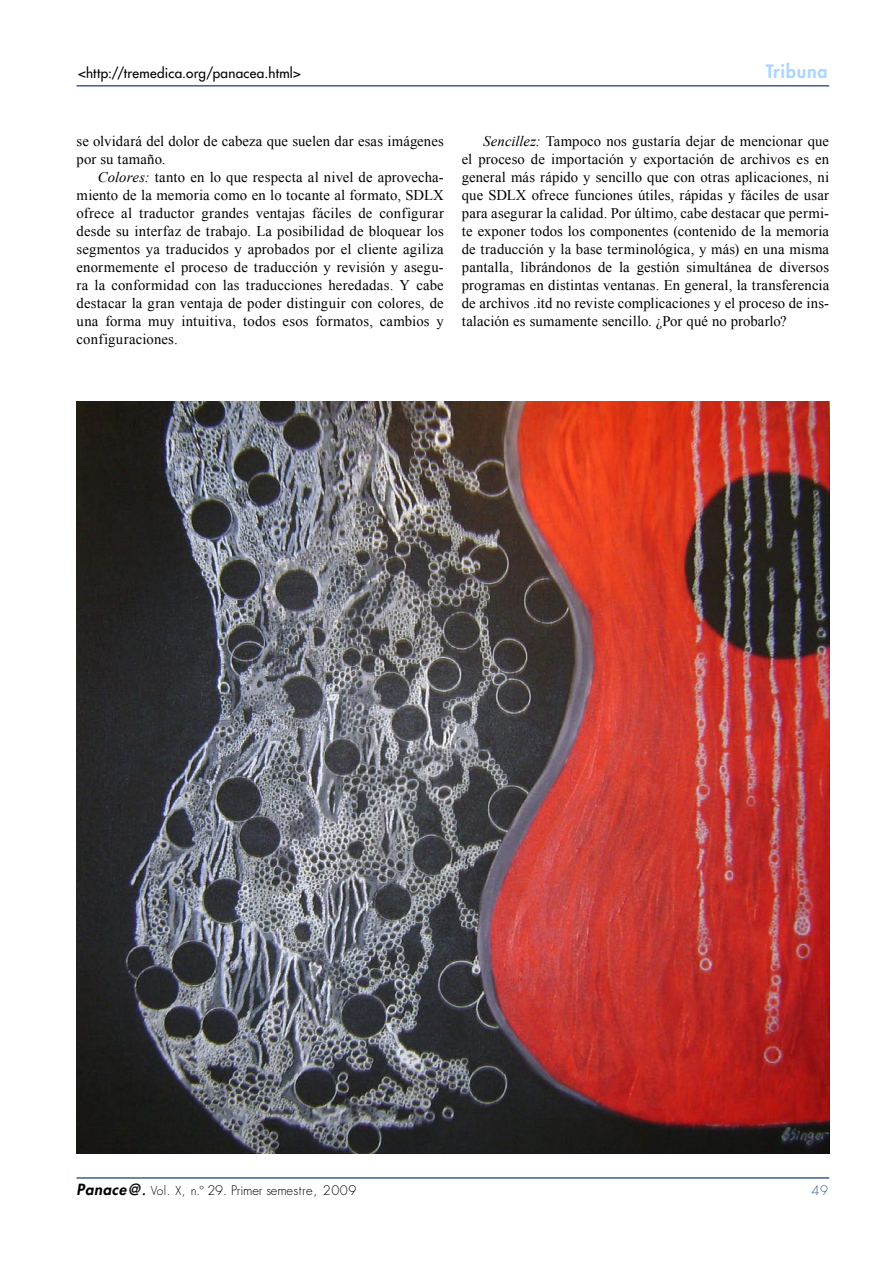
<style>
.page{position:relative;width:893px;height:1263px;background:#fff}
.page>*{position:absolute;margin:0;border:0;box-sizing:border-box;transform-origin:0 0}
.t1{font:800 18px "Futura Std";color:#abd6ff}
.t2{font:14.7px/18px "Times New Roman";letter-spacing:.01em;color:#000;text-align:justify}
.t3{font:500 13.5px "Futura Std";letter-spacing:.025em;color:#000}
.t4{font:300 12.9px "Futura Std";letter-spacing:-.015em;color:#000}
.t5{font:300 12.9px "Futura Std";color:#376092}
.s1{font-style:italic}
.s2{font-weight:800;font-style:italic;font-size:15px}
.s3{font-weight:800;font-style:italic;font-size:12px}
.s4{font-size:12px}
</style>
<div class="page">
<hr style="left:77px;top:1177px;width:752px;height:2px;background:#376092">
<hr style="left:77px;top:85px;width:752px;height:2px;background:#376092">
<img style="left:77px;top:402px;width:752px;height:752px">
<p class="t3" style="left:78px;top:65px;width:224px">&lt;http://tremedica.org/panacea.html&gt;</p>
<p class="t1" style="left:766px;top:60px;width:63px">Tribuna</p>
<p class="t2" style="left:77px;top:131px;width:369px">se olvidará del dolor de cabeza que suelen dar esas imágenes por su tamaño.</p>
<p class="t2" style="left:77px;top:167px;width:369px;text-indent:21px"><span class="s1">Colores:</span> tanto en lo que respecta al nivel de aprovecha&shy;miento de la memoria como en lo tocante al formato, SDLX ofrece al traductor grandes ventajas fáciles de configurar desde su interfaz de trabajo. La posibilidad de bloquear los segmentos ya traducidos y aprobados por el cliente agiliza enormemente el proceso de traducción y revisión y asegu&shy;ra la conformidad con las traducciones heredadas. Y cabe destacar la gran ventaja de poder distinguir con colores, de una forma muy intuitiva, todos esos formatos, cambios y configuraciones.</p>
<p class="t2" style="left:462px;top:131px;width:369px;text-indent:21px"><span class="s1">Sencillez:</span> Tampoco nos gustaría dejar de mencionar que el proceso de importación y exportación de archivos es en general más rápido y sencillo que con otras aplicaciones, ni que SDLX ofrece funciones útiles, rápidas y fáciles de usar para asegurar la calidad. Por último, cabe destacar que permi&shy;te exponer todos los componentes (contenido de la memoria de traducción y la base terminológica, y más) en una misma pantalla, librándonos de la gestión simultánea de diversos programas en distintas ventanas. En general, la transferencia de archivos .itd no reviste complicaciones y el proceso de ins&shy;talación es sumamente sencillo. ¿Por qué no probarlo?</p>
<p class="t4" style="left:77px;top:1182px;width:281px"><span class="s2">Panace@</span><span class="s3">.</span> <span class="s4">Vol. X, n.º</span> 29. Primer semestre, 2009</p>
<p class="t5" style="left:812px;top:1182px;width:18px">49</p>
</div>
